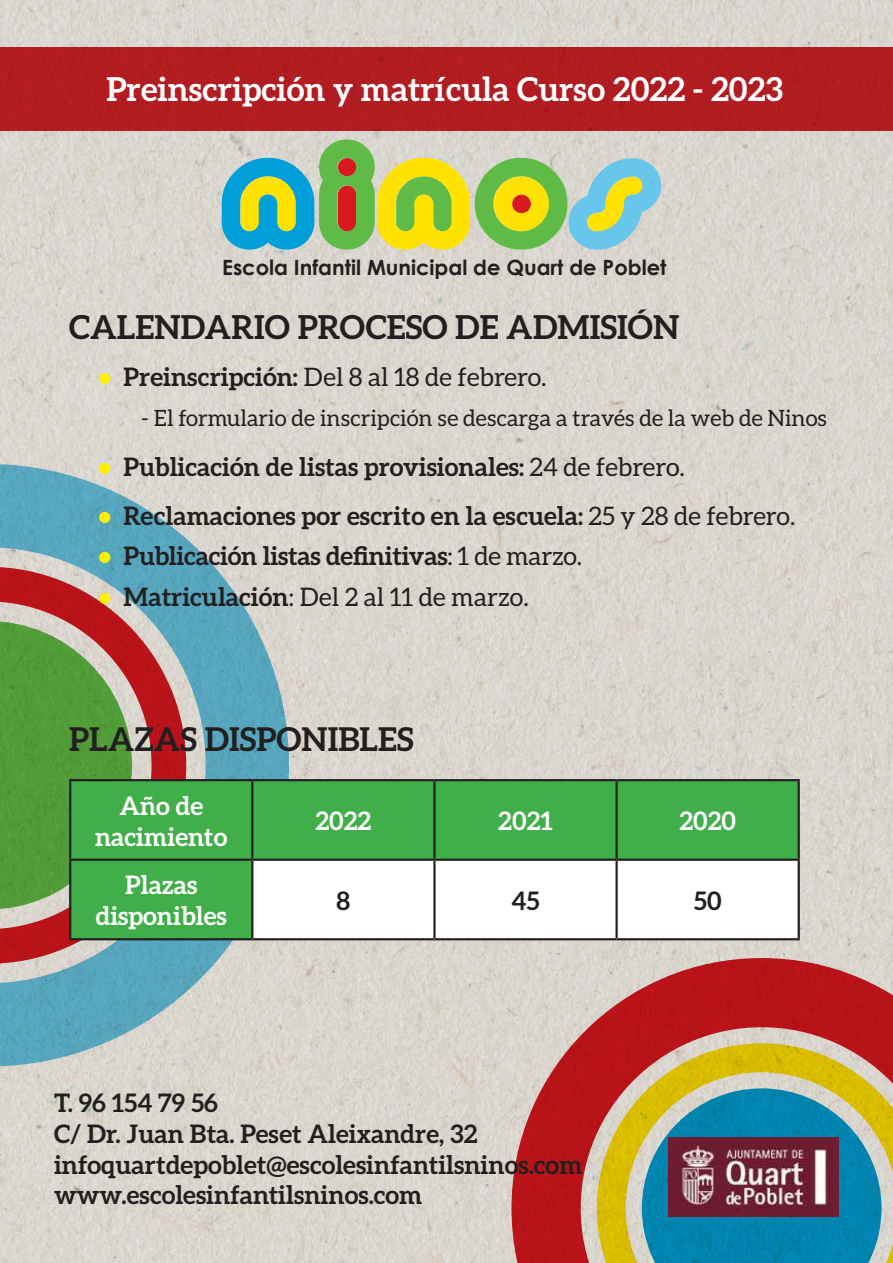
<style>
.page{position:relative;width:893px;height:1263px;background:#fff}
.page>*{position:absolute;margin:0;border:0;box-sizing:border-box;transform-origin:0 0}
.t1{font:700 33px "Aleo";color:#fff}
.t2{font:700 33px "Aleo";color:#231f20}
.t3{font:700 32.85px "Aleo";color:#231f20}
.t4{font:700 25.5px/30.6px "Aleo";color:#231f20}
.t5{font:25.5px "Aleo";color:#231f20}
.t6{font:700 25.5px/30.6px "Aleo";color:#fff;text-align:center}
.t7{font:22.5px "Aleo";color:#231f20}
.t8{font:700 21px "Century Gothic";color:#231f20}
.s1{font-weight:700;color:#fff101}
.s2{font-weight:700}
.s3{color:#fff101}
.s4{font-weight:400}
</style>
<div class="page">
<img style="left:0;top:0;width:893px;height:1263px">
<div style="left:0;top:47px;width:893px;height:84px;background:#b11d21"></div>
<svg style="left:511px;top:958px;width:382px;height:305px"></svg>
<svg style="left:0;top:464px;width:289px;height:602px"></svg>
<svg style="left:222px;top:139px;width:439px;height:111px"></svg>
<img style="left:668px;top:1137px;width:171px;height:79px">
<div style="left:71px;top:781px;width:727px;height:157px;background:#40ae49"></div>
<svg style="left:253px;top:861px;width:545px;height:77px"></svg>
<hr style="left:69px;top:779px;width:183px;height:2px;background:#231f20">
<hr style="left:69px;top:781px;width:2px;height:78px;background:#231f20">
<hr style="left:252px;top:779px;width:182px;height:2px;background:#231f20">
<hr style="left:251px;top:781px;width:2px;height:78px;background:#231f20">
<hr style="left:434px;top:779px;width:183px;height:2px;background:#231f20">
<hr style="left:433px;top:781px;width:3px;height:78px;background:#231f20">
<hr style="left:617px;top:779px;width:183px;height:2px;background:#231f20">
<hr style="left:615px;top:781px;width:3px;height:78px;background:#231f20">
<hr style="left:798px;top:781px;width:2px;height:78px;background:#231f20">
<hr style="left:69px;top:859px;width:183px;height:2px;background:#231f20">
<hr style="left:69px;top:861px;width:2px;height:77px;background:#231f20">
<hr style="left:252px;top:859px;width:182px;height:2px;background:#231f20">
<hr style="left:251px;top:861px;width:2px;height:77px;background:#231f20">
<hr style="left:434px;top:859px;width:183px;height:2px;background:#231f20">
<hr style="left:433px;top:861px;width:3px;height:77px;background:#231f20">
<hr style="left:617px;top:859px;width:183px;height:2px;background:#231f20">
<hr style="left:615px;top:861px;width:3px;height:77px;background:#231f20">
<hr style="left:798px;top:861px;width:2px;height:77px;background:#231f20">
<hr style="left:69px;top:938px;width:183px;height:2px;background:#231f20">
<hr style="left:252px;top:938px;width:182px;height:2px;background:#231f20">
<hr style="left:434px;top:938px;width:183px;height:2px;background:#231f20">
<hr style="left:617px;top:938px;width:183px;height:2px;background:#231f20">
<p class="t1" style="left:106px;top:70px;width:678px">Preinscripción y matrícula Curso 2022 - 2023</p>
<p class="t8" style="left:222px;top:252px;width:446px">Escola Infantil Municipal de Quart de Poblet</p>
<p class="t2" style="left:69px;top:308px;width:612px">CALENDARIO PROCESO DE ADMISIÓN</p>
<p class="t5" style="left:99px;top:362px;width:449px"><span class="s1">•</span> <span class="s2">Preinscripción:</span> Del 8 al 18 de febrero.</p>
<p class="t7" style="left:141px;top:406px;width:687px">- El formulario de inscripción se descarga a través de la web de Ninos</p>
<p class="t4" style="left:99px;top:451px;width:588px"><span class="s3">•</span> Publicación de listas provisionales: <span class="s4">24 de febrero.</span></p>
<p class="t4" style="left:99px;top:500px;width:698px"><span class="s3">•</span> Reclamaciones por escrito en la escuela: <span class="s4">25 y 28 de febrero.</span></p>
<p class="t4" style="left:99px;top:540px;width:485px"><span class="s3">•</span> Publicación listas definitivas<span class="s4">: 1 de marzo.</span></p>
<p class="t5" style="left:99px;top:582px;width:432px"><span class="s1">•</span> <span class="s2">Matriculación</span>: Del 2 al 11 de marzo.</p>
<p class="t3" style="left:69px;top:720px;width:346px">PLAZAS DISPONIBLES</p>
<p class="t6" style="left:95px;top:790px;width:134px">Año de nacimiento</p>
<p class="t6" style="left:96px;top:869px;width:133px">Plazas disponibles</p>
<p class="t6" style="left:315px;top:805px;width:57px">2022</p>
<p class="t6" style="left:498px;top:805px;width:56px">2021</p>
<p class="t6" style="left:679px;top:805px;width:58px">2020</p>
<p class="t4" style="left:337px;top:885px;width:15px">8</p>
<p class="t4" style="left:512px;top:885px;width:30px">45</p>
<p class="t4" style="left:694px;top:885px;width:29px">50</p>
<p class="t4" style="left:54px;top:1087px;width:530px">T. 96 154 79 56<br>C/ Dr. Juan Bta. Peset Aleixandre, 32 infoquartdepoblet@escolesinfantilsninos.com www.escolesinfantilsninos.com</p>
</div>
